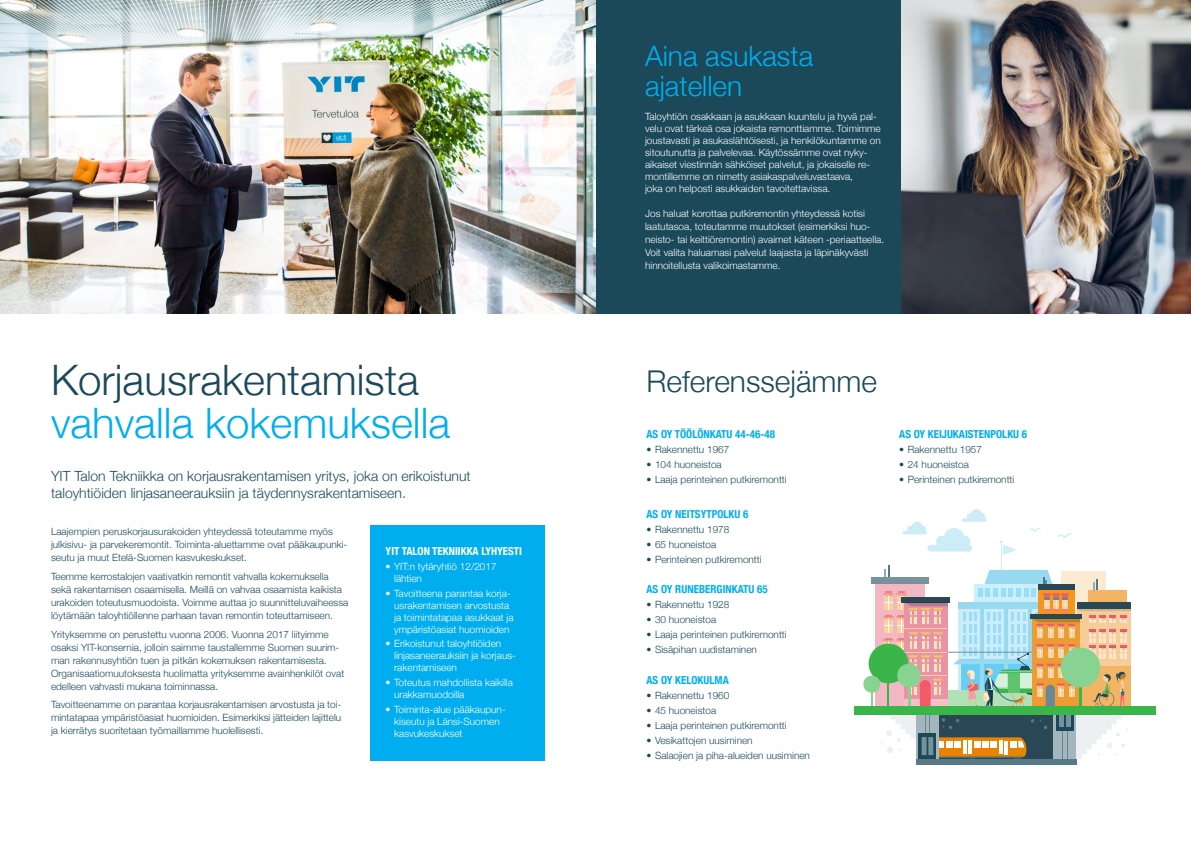
<style>
.page{position:relative;width:1191px;height:842px;background:#fff}
.page>*{position:absolute;margin:0;border:0;box-sizing:border-box;transform-origin:0 0}
.t1{font:300 42px "Helvetica Neue";color:#00aeef}
.t2{font:300 42px "Helvetica Neue";color:#1b495a}
.t3{font:300 30px "Helvetica Neue";color:#1b495a}
.t4{font:300 28px/30px "Helvetica Neue";color:#00aeef}
.t5{font:300 14px/17px "Helvetica Neue";color:#1b495a}
.t6{font:700 condensed 11px "Helvetica Neue";color:#00aeef}
.t7{font:700 condensed 11px "Helvetica Neue";color:#fff}
.t8{font:300 10px/13px "Helvetica Neue";color:#1b495a}
.t9{font:300 10px/12px "Helvetica Neue";color:#fff}
</style>
<div class="page">
<div style="left:595px;top:0;width:309px;height:314px;background:#1b495a"></div>
<img style="left:0;top:0;width:595px;height:314px">
<img style="left:901px;top:0;width:290px;height:314px">
<div style="left:937px;top:715px;width:139px;height:44px;background:#294754"></div>
<div style="left:1053px;top:714px;width:23px;height:51px;background:#a4b6bd"></div>
<hr style="left:1062px;top:715px;width:1px;height:49px;background:#678591">
<hr style="left:1066px;top:715px;width:1px;height:49px;background:#678591">
<div style="left:1056px;top:705px;width:17px;height:26px;background:#1b495a"></div>
<div style="left:1059px;top:709px;width:5px;height:18px;background:#76929c"></div>
<div style="left:1065px;top:709px;width:5px;height:18px;background:#76929c"></div>
<div style="left:854px;top:707px;width:301px;height:8px;background:#39b54a"></div>
<div style="left:916px;top:759px;width:160px;height:6px;background:#587986"></div>
<svg style="left:1076px;top:715px;width:52px;height:44px"></svg>
<svg style="left:881px;top:715px;width:168px;height:44px"></svg>
<svg style="left:862px;top:509px;width:269px;height:198px"></svg>
<div style="left:370px;top:525px;width:174px;height:236px;background:#00aeef"></div>
<h1 class="t2" style="left:51px;top:346px;width:369px">Korjausrakentamista</h1>
<h1 class="t1" style="left:51px;top:389px;width:401px">vahvalla kokemuksella</h1>
<h3 class="t5" style="left:51px;top:467px;width:421px">YIT Talon Tekniikka on korjausrakentamisen yritys, joka on erikoistunut taloyhtiöiden linjasaneerauksiin ja täydennysrakentamiseen.</h3>
<p class="t8" style="left:51px;top:525px;width:298px">Laajempien peruskorjausurakoiden yhteydessä toteutamme myös julkisivu- ja parvekeremontit. Toiminta-aluettamme ovat pääkaupunki&shy;seutu ja muut Etelä-Suomen kasvukeskukset.</p>
<p class="t8" style="left:51px;top:569px;width:299px">Teemme kerrostalojen vaativatkin remontit vahvalla kokemuksella sekä rakentamisen osaamisella. Meillä on vahvaa osaamista kaikista urakoiden toteutusmuodoista. Voimme auttaa jo suunnitteluvaiheessa löytämään taloyhtiöllenne parhaan tavan remontin toteuttamiseen.</p>
<p class="t8" style="left:51px;top:627px;width:295px">Yrityksemme on perustettu vuonna 2006. Vuonna 2017 liityimme osaksi YIT-konsernia, jolloin saimme taustallemme Suomen suurim&shy;man rakennusyhtiön tuen ja pitkän kokemuksen rakentamisesta.<br>Organisaatiomuutoksesta huolimatta yrityksemme avainhenkilöt ovat edelleen vahvasti mukana toiminnassa.</p>
<p class="t8" style="left:51px;top:698px;width:292px;text-align:justify">Tavoitteenamme on parantaa korjausrakentamisen arvostusta ja toi&shy;mintatapaa ympäristöasiat huomioiden. Esimerkiksi jätteiden lajittelu ja kierrätys suoritetaan työmaillamme huolellisesti.</p>
<p class="t7" style="left:386px;top:542px;width:138px">YIT TALON TEKNIIKKA LYHYESTI</p>
<p class="t9" style="left:394px;top:559px;width:104px;text-indent:-8px">• YIT:n tytäryhtiö 12/2017 lähtien</p>
<p class="t9" style="left:394px;top:586px;width:121px;text-indent:-8px">• Tavoitteena parantaa korja&shy;usrakentamisen arvostusta ja toimintatapaa asukkaat ja ympäristöasiat huomioiden</p>
<p class="t9" style="left:394px;top:637px;width:123px;text-indent:-8px">• Erikoistunut taloyhtiöiden linjasaneerauksiin ja korjaus&shy;rakentamiseen</p>
<p class="t9" style="left:394px;top:676px;width:120px;text-indent:-8px">• Toteutus mahdollista kaikilla urakkamuodoilla</p>
<p class="t9" style="left:394px;top:703px;width:113px;text-indent:-8px">• Toiminta-alue pääkaupun&shy;kiseutu ja Länsi-Suomen kasvukeskukset</p>
<h3 class="t4" style="left:645px;top:39px;width:170px">Aina asukasta ajatellen</h3>
<p class="t9" style="left:645px;top:110px;width:237px">Taloyhtiön osakkaan ja asukkaan kuuntelu ja hyvä pal&shy;velu ovat tärkeä osa jokaista remonttiamme. Toimimme joustavasti ja asukaslähtöisesti, ja henkilökuntamme on sitoutunutta ja palvelevaa. Käytössämme ovat nyky&shy;aikaiset viestinnän sähköiset palvelut, ja jokaiselle re&shy;montillemme on nimetty asiakaspalveluvastaava,<br>joka on helposti asukkaiden tavoitettavissa.</p>
<p class="t9" style="left:645px;top:206px;width:240px;line-height:13px">Jos haluat korottaa putkiremontin yhteydessä kotisi laatutasoa, toteutamme muutokset (esimerkiksi huo&shy;neisto- tai keittiöremontin) avaimet käteen -periaatteella.<br>Voit valita haluamasi palvelut laajasta ja läpinäkyvästi hinnoitellusta valikoimastamme.</p>
<h2 class="t3" style="left:646px;top:357px;width:232px">Referenssejämme</h2>
<p class="t6" style="left:646px;top:425px;width:130px">AS OY TÖÖLÖNKATU 44-46-48</p>
<p class="t8" style="left:646px;top:442px;width:84px">• Rakennettu 1967</p>
<p class="t8" style="left:646px;top:457px;width:77px">• 104 huoneistoa</p>
<p class="t8" style="left:646px;top:472px;width:142px">• Laaja perinteinen putkiremontti</p>
<p class="t6" style="left:646px;top:505px;width:103px">AS OY NEITSYTPOLKU 6</p>
<p class="t8" style="left:646px;top:522px;width:84px">• Rakennettu 1978</p>
<p class="t8" style="left:646px;top:537px;width:71px">• 65 huoneistoa</p>
<p class="t8" style="left:646px;top:552px;width:117px">• Perinteinen putkiremontti</p>
<p class="t6" style="left:646px;top:580px;width:123px">AS OY RUNEBERGINKATU 65</p>
<p class="t8" style="left:646px;top:597px;width:84px">• Rakennettu 1928</p>
<p class="t8" style="left:646px;top:612px;width:71px">• 30 huoneistoa</p>
<p class="t8" style="left:646px;top:627px;width:142px">• Laaja perinteinen putkiremontti</p>
<p class="t8" style="left:646px;top:642px;width:112px">• Sisäpihan uudistaminen</p>
<p class="t6" style="left:646px;top:671px;width:84px">AS OY KELOKULMA</p>
<p class="t8" style="left:646px;top:688px;width:84px">• Rakennettu 1960</p>
<p class="t8" style="left:646px;top:703px;width:71px">• 45 huoneistoa</p>
<p class="t8" style="left:646px;top:718px;width:142px">• Laaja perinteinen putkiremontti</p>
<p class="t8" style="left:646px;top:733px;width:108px">• Vesikattojen uusiminen</p>
<p class="t8" style="left:646px;top:748px;width:165px">• Salaojien ja piha-alueiden uusiminen</p>
<p class="t6" style="left:899px;top:425px;width:129px">AS OY KEIJUKAISTENPOLKU 6</p>
<p class="t8" style="left:899px;top:442px;width:84px">• Rakennettu 1957</p>
<p class="t8" style="left:899px;top:457px;width:71px">• 24 huoneistoa</p>
<p class="t8" style="left:899px;top:472px;width:117px">• Perinteinen putkiremontti</p>
</div>
